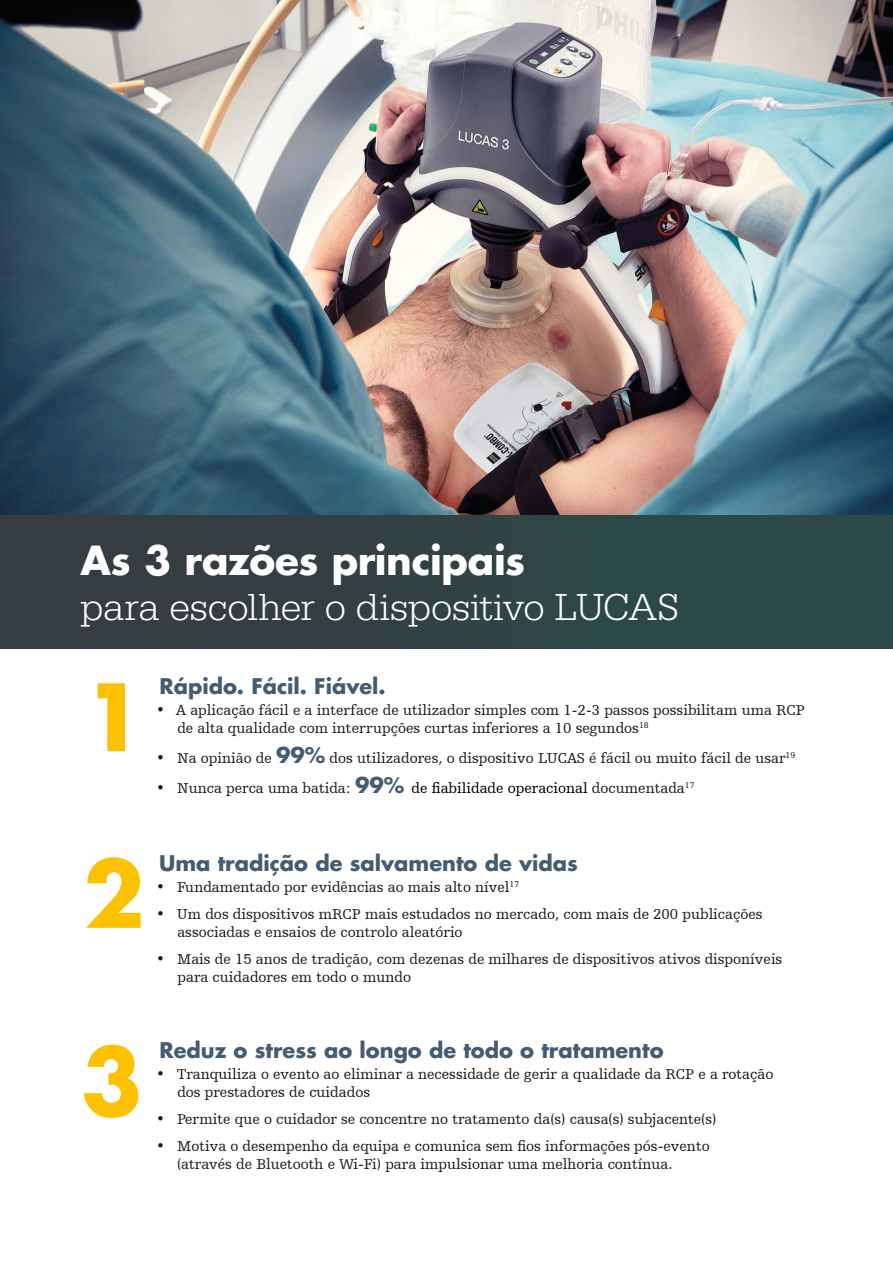
<style>
.page{position:relative;width:893px;height:1263px;background:#fff}
.page>*{position:absolute;margin:0;border:0;box-sizing:border-box;transform-origin:0 0}
.t1{font:700 90px/187.4px "Futura For Stryker";color:#fcc100}
.t2{font:300 39px "URW Egyptienne TOT";letter-spacing:-.005em;color:#fff}
.t3{font:700 39px "Futura For Stryker";letter-spacing:-.01em;color:#fff}
.t4{font:700 21px "Futura For Stryker";color:#435c71}
.t5{font:15px/18px "Humanist Slabserif 712 BT";color:#1c1b1a}
.s1{font-family:"Futura For Stryker";font-weight:700;font-size:21px;color:#435c71}
.s2{color:#000}
</style>
<div class="page">
<img style="left:0;top:0;width:893px;height:515px">
<div style="left:0;top:515px;width:893px;height:133px;background:#324244"></div>
<h2 class="t3" style="left:80px;top:535px;width:446px">As 3 razões principais</h2>
<h2 class="t2" style="left:80px;top:585px;width:600px">para escolher o dispositivo LUCAS</h2>
<h1 class="t1" style="left:83px;top:622px;width:63px">1</h1>
<h3 class="t4" style="left:159px;top:672px;width:228px">Rápido. Fácil. Fiável.</h3>
<p class="t5" style="left:177px;top:701px;width:629px;text-indent:-21px">• A aplicação fácil e a interface de utilizador simples com 1-2-3 passos possibilitam uma RCP de alta qualidade com interrupções curtas inferiores a 10 segundos<sup>18</sup></p>
<p class="t5" style="left:156px;top:749px;width:641px">• Na opinião de <span class="s1">99%</span> dos utilizadores, o dispositivo LUCAS é fácil ou muito fácil de usar<sup>19</sup></p>
<p class="t5" style="left:156px;top:779px;width:540px">• Nunca perca uma batida: <span class="s1">99%</span> <span class="s2">de fiabilidade operacional</span> documentada<sup>17</sup></p>
<h1 class="t1" style="left:81px;top:799px;width:65px">2<br>3</h1>
<h3 class="t4" style="left:159px;top:849px;width:420px">Uma tradição de salvamento de vidas</h3>
<p class="t5" style="left:156px;top:878px;width:365px">• Fundamentado por evidências ao mais alto nível<sup>17</sup></p>
<p class="t5" style="left:177px;top:905px;width:587px;text-indent:-21px">• Um dos dispositivos mRCP mais estudados no mercado, com mais de 200 publicações associadas e ensaios de controlo aleatório</p>
<p class="t5" style="left:177px;top:950px;width:606px;text-indent:-21px">• Mais de 15 anos de tradição, com dezenas de milhares de dispositivos ativos disponíveis para cuidadores em todo o mundo</p>
<h3 class="t4" style="left:159px;top:1036px;width:506px">Reduz o stress ao longo de todo o tratamento</h3>
<p class="t5" style="left:177px;top:1065px;width:598px;text-indent:-21px">• Tranquiliza o evento ao eliminar a necessidade de gerir a qualidade da RCP e a rotação dos prestadores de cuidados</p>
<p class="t5" style="left:156px;top:1110px;width:562px">• Permite que o cuidador se concentre no tratamento da(s) causa(s) subjacente(s)</p>
<p class="t5" style="left:177px;top:1137px;width:534px;text-indent:-21px">• Motiva o desempenho da equipa e comunica sem fios informações pós-evento (através de Bluetooth e Wi-Fi) para impulsionar uma melhoria contínua.</p>
</div>
